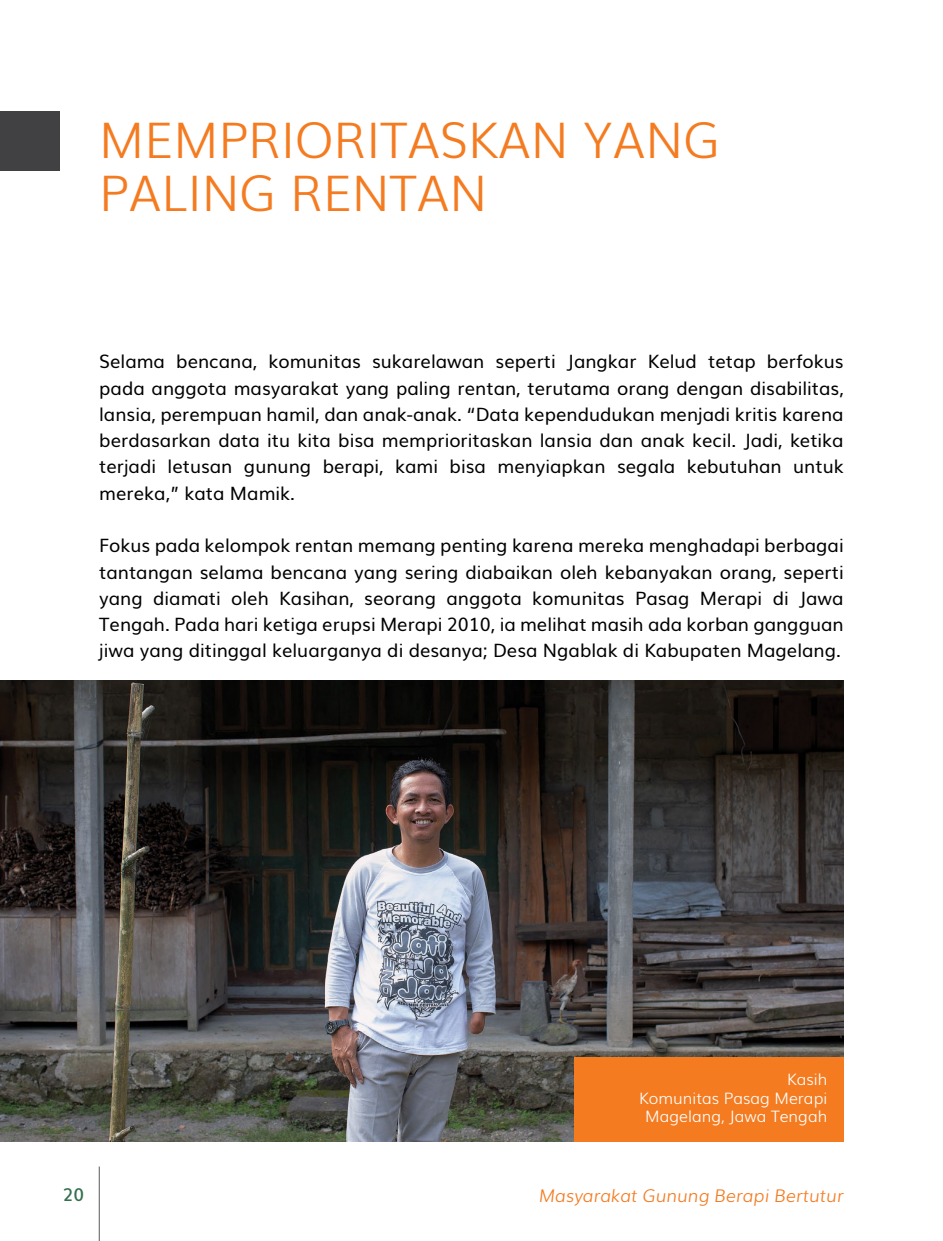
<style>
.page{position:relative;width:943px;height:1241px;background:#fff}
.page>*{position:absolute;margin:0;border:0;box-sizing:border-box;transform-origin:0 0}
.t1{font:300 49px/52.5px "Muli";color:#f47b20}
.t2{font:18.38px/26.2px "Muli";color:#000;text-align:justify}
.t3{font:italic 300 17.5px "Muli";color:#f47b20}
.t4{font:600 17.5px "Muli";color:#34704e}
.t5{font:300 15.75px/18.9px "Muli";color:#fff;text-align:right}
</style>
<div class="page">
<hr style="left:99px;top:1166px;width:1px;height:74px;background:#58595b">
<img style="left:0;top:680px;width:843px;height:461px">
<div style="left:0;top:112px;width:60px;height:59px;background:#414042"></div>
<div style="left:574px;top:1057px;width:269px;height:84px;background:#f47b20"></div>
<h1 class="t1" style="left:99px;top:111px;width:622px">MEMPRIORITASKAN YANG<br>PALING RENTAN</h1>
<p class="t2" style="left:99px;top:347px;width:746px">Selama bencana, komunitas sukarelawan seperti Jangkar Kelud tetap berfokus pada anggota masyarakat yang paling rentan, terutama orang dengan disabilitas, lansia, perempuan hamil, dan anak-anak. “Data kependudukan menjadi kritis karena berdasarkan data itu kita bisa memprioritaskan lansia dan anak kecil. Jadi, ketika terjadi letusan gunung berapi, kami bisa menyiapkan segala kebutuhan untuk mereka,” kata Mamik.</p>
<p class="t2" style="left:99px;top:531px;width:746px">Fokus pada kelompok rentan memang penting karena mereka menghadapi berbagai tantangan selama bencana yang sering diabaikan oleh kebanyakan orang, seperti yang diamati oleh Kasihan, seorang anggota komunitas Pasag Merapi di Jawa Tengah. Pada hari ketiga erupsi Merapi 2010, ia melihat masih ada korban gangguan jiwa yang ditinggal keluarganya di desanya; Desa Ngablak di Kabupaten Magelang.</p>
<p class="t5" style="left:639px;top:1068px;width:190px">Kasih<br>Komunitas Pasag Merapi<br>Magelang, Jawa Tengah</p>
<p class="t4" style="left:63px;top:1179px;width:23px">20</p>
<p class="t3" style="left:539px;top:1181px;width:306px">Masyarakat Gunung Berapi Bertutur</p>
</div>
